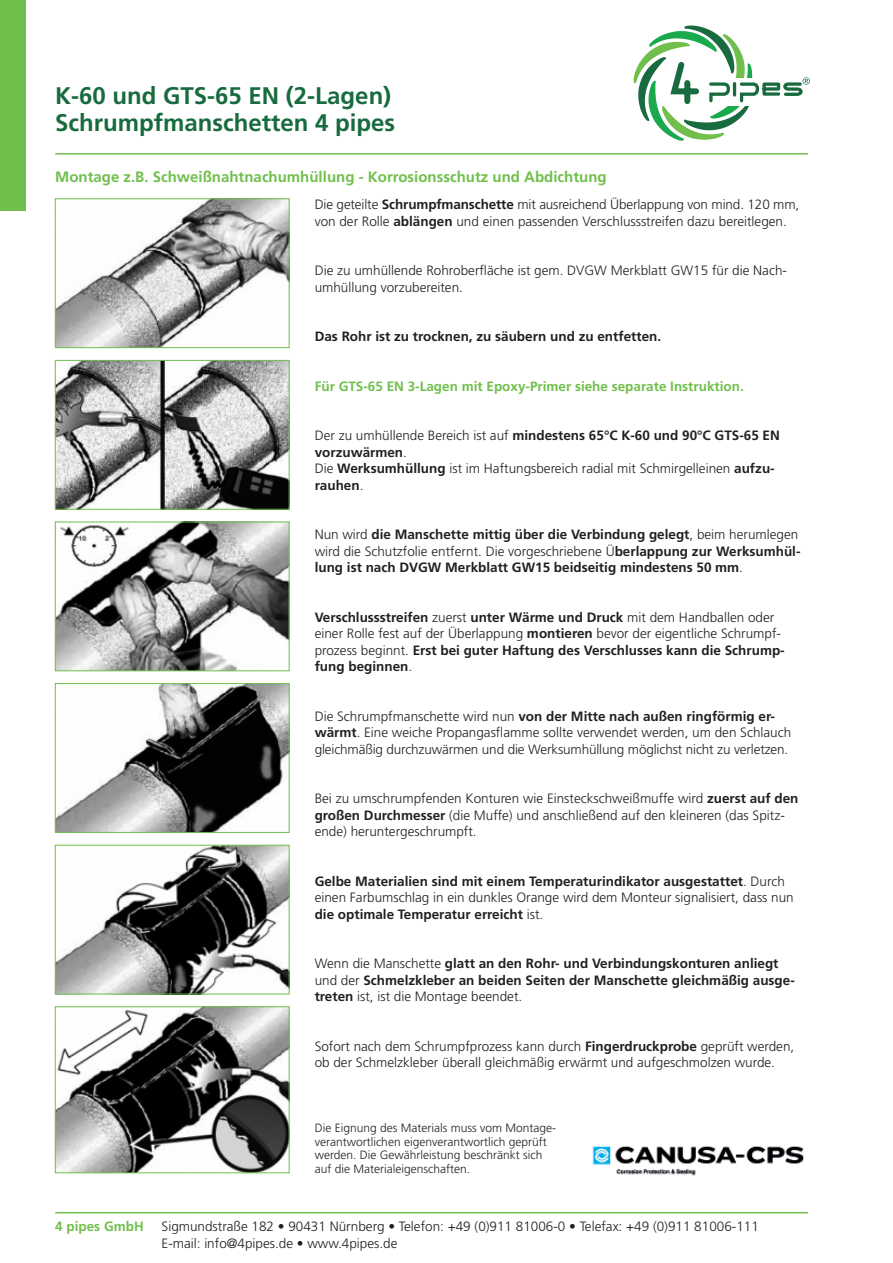
<style>
.page{position:relative;width:893px;height:1263px;background:#fff}
.page>*{position:absolute;margin:0;border:0;box-sizing:border-box;transform-origin:0 0}
.t1{font:700 24px/27px "Frutiger";color:#176b3e}
.t2{font:700 15px "Frutiger";color:#70bf4c}
.t3{font:300 13.5px/16.5px "Frutiger";color:#231f20}
.t4{font:700 13.5px/16.5px "Frutiger";color:#231f20}
.t5{font:700 13.5px "Frutiger";color:#70bf4c}
.t6{font:300 12px/13.5px "Frutiger";color:#231f20}
.s1{font-weight:700}
.s2{font-weight:300}
</style>
<div class="page">
<img style="left:57px;top:1008px;width:231px;height:163px">
<div style="left:55px;top:1006px;width:235px;height:167px;border:1px solid #70bf4c"></div>
<img style="left:57px;top:847px;width:231px;height:145px">
<div style="left:55px;top:845px;width:235px;height:149px;border:1px solid #70bf4c"></div>
<img style="left:57px;top:685px;width:231px;height:146px">
<div style="left:55px;top:683px;width:235px;height:150px;border:1px solid #70bf4c"></div>
<img style="left:57px;top:524px;width:231px;height:145px">
<div style="left:55px;top:522px;width:235px;height:149px;border:1px solid #70bf4c"></div>
<img style="left:57px;top:362px;width:231px;height:146px">
<div style="left:55px;top:360px;width:235px;height:150px;border:1px solid #70bf4c"></div>
<img style="left:57px;top:200px;width:231px;height:146px">
<div style="left:55px;top:198px;width:235px;height:150px;border:1px solid #70bf4c"></div>
<div style="left:0;top:0;width:26px;height:210px;background:#70bf4c"></div>
<hr style="left:55px;top:1212px;width:753px;height:1px;background:#70bf4c">
<hr style="left:55px;top:153px;width:753px;height:2px;background:#70bf4c">
<svg style="left:634px;top:26px;width:176px;height:115px"></svg>
<img style="left:592px;top:1146px;width:212px;height:30px">
<h1 class="t1" style="left:55px;top:82px;width:342px">K-60 und GTS-65 EN (2-Lagen)<br>Schrumpfmanschetten 4 pipes</h1>
<p class="t2" style="left:55px;top:168px;width:553px">Montage z.B. Schweißnahtnachumhüllung - Korrosionsschutz und Abdichtung</p>
<p class="t3" style="left:315px;top:196px;width:486px">Die geteilte <span class="s1">Schrumpfmanschette</span> mit ausreichend Überlappung von mind. 120 mm, von der Rolle <span class="s1">ablängen</span> und einen passenden Verschlussstreifen dazu bereitlegen.</p>
<p class="t3" style="left:315px;top:262px;width:474px">Die zu umhüllende Rohroberfläche ist gem. DVGW Merkblatt GW15 für die Nach&shy;umhüllung vorzubereiten.</p>
<p class="t4" style="left:315px;top:328px;width:348px">Das Rohr ist zu trocknen, zu säubern und zu entfetten.</p>
<p class="t5" style="left:315px;top:378px;width:431px">Für GTS-65 EN 3-Lagen mit Epoxy-Primer siehe separate Instruktion.</p>
<p class="t3" style="left:315px;top:427px;width:467px">Der zu umhüllende Bereich ist auf <span class="s1">mindestens 65°C K-60 und 90°C GTS-65 EN vorzuwärmen</span>.<br>Die <span class="s1">Werksumhüllung</span> ist im Haftungsbereich radial mit Schmirgelleinen <span class="s1">aufzu&shy;rauhen</span>.</p>
<p class="t4" style="left:315px;top:526px;width:487px"><span class="s2">Nun wird</span> die Manschette mittig über die Verbindung gelegt<span class="s2">, beim herumlegen wird die Schutzfolie entfernt. Die vorgeschriebene Ü</span>berlappung zur Werksumhül&shy;lung ist nach DVGW Merkblatt GW15 beidseitig mindestens 50 mm<span class="s2">.</span></p>
<p class="t4" style="left:315px;top:608px;width:472px">Verschlussstreifen <span class="s2">zuerst</span> unter Wärme und Druck <span class="s2">mit dem Handballen oder einer Rolle fest auf der Überlappung</span> montieren <span class="s2">bevor der eigentliche Schrumpf&shy;prozess beginnt.</span> Erst bei guter Haftung des Verschlusses kann die Schrump&shy;fung beginnen<span class="s2">.</span></p>
<p class="t3" style="left:315px;top:708px;width:478px">Die Schrumpfmanschette wird nun <span class="s1">von der Mitte nach außen ringförmig er&shy;wärmt</span>. Eine weiche Propangasflamme sollte verwendet werden, um den Schlauch gleichmäßig durchzuwärmen und die Werksumhüllung möglichst nicht zu verletzen.</p>
<p class="t3" style="left:315px;top:790px;width:485px">Bei zu umschrumpfenden Konturen wie Einsteckschweißmuffe wird <span class="s1">zuerst auf den großen Durchmesser</span> (die Muffe) und anschließend auf den kleineren (das Spitz&shy;ende) heruntergeschrumpft.</p>
<p class="t4" style="left:315px;top:872px;width:481px">Gelbe Materialien sind mit einem Temperaturindikator ausgestattet<span class="s2">. Durch einen Farbumschlag in ein dunkles Orange wird dem Monteur signalisiert, dass nun </span>die optimale Temperatur erreicht <span class="s2">ist.</span></p>
<p class="t4" style="left:315px;top:955px;width:482px"><span class="s2">Wenn die Manschette</span> glatt an den Rohr- und Verbindungskonturen anliegt <span class="s2">und der</span> Schmelzkleber an beiden Seiten der Manschette gleichmäßig ausge&shy;treten <span class="s2">ist, ist die Montage beendet.</span></p>
<p class="t3" style="left:315px;top:1038px;width:481px">Sofort nach dem Schrumpfprozess kann durch <span class="s1">Fingerdruckprobe</span> geprüft werden, ob der Schmelzkleber überall gleichmäßig erwärmt und aufgeschmolzen wurde.</p>
<p class="t6" style="left:315px;top:1121px;width:243px">Die Eignung des Materials muss vom Montage&shy;verantwortlichen eigenverantwortlich geprüft werden. Die Gewährleistung beschränkt sich auf die Materialeigenschaften.</p>
<p class="t5" style="left:55px;top:1218px;width:90px">4 pipes GmbH</p>
<p class="t3" style="left:162px;top:1218px;width:599px">Sigmundstraße 182 • 90431 Nürnberg • Telefon: +49 (0)911 81006-0 • Telefax: +49 (0)911 81006-111<br>E-mail: info@4pipes.de • www.4pipes.de</p>
</div>
